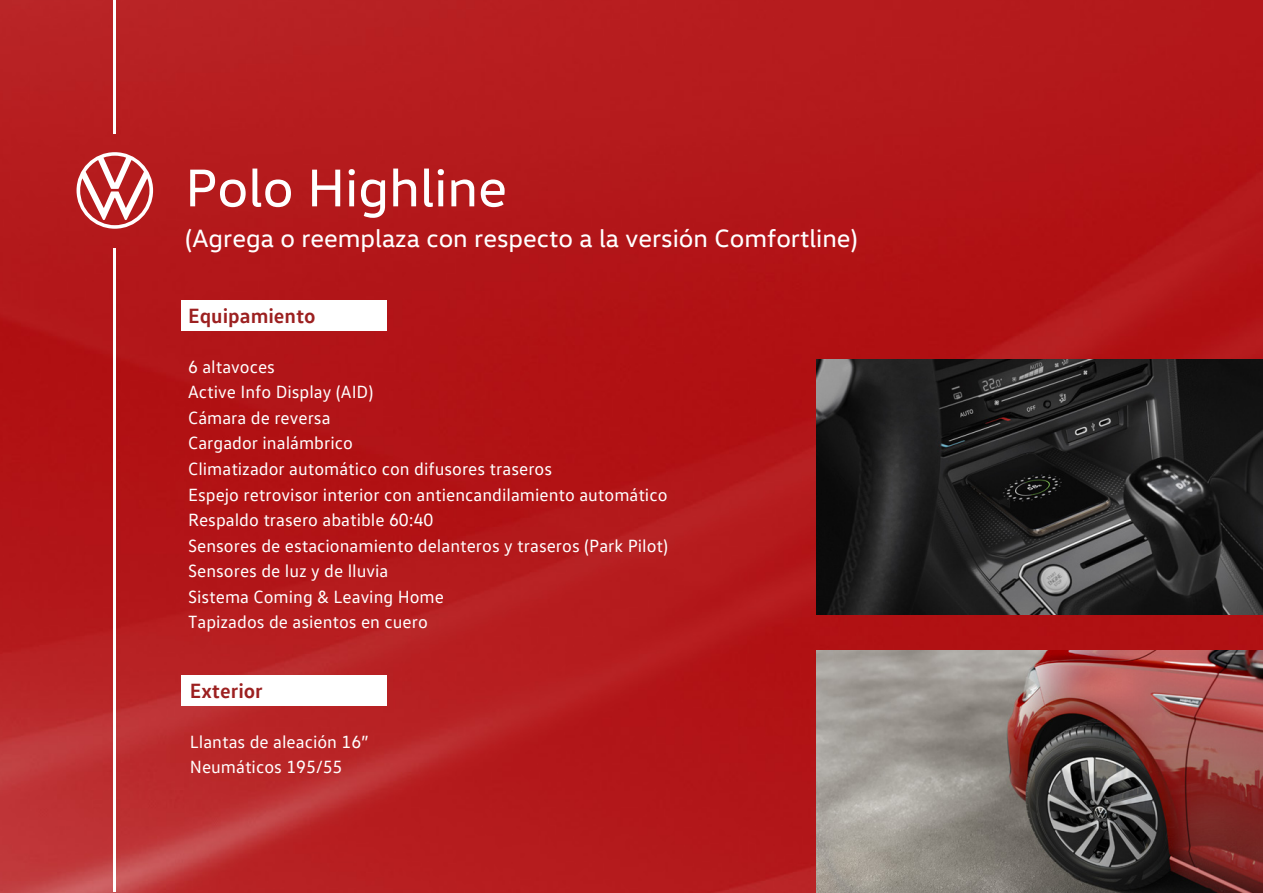
<style>
.page{position:relative;width:1263px;height:893px;background:#fff}
.page>*{position:absolute;margin:0;border:0;box-sizing:border-box;transform-origin:0 0}
.t1{font:54px "VW Head";color:#fff}
.t2{font:25.5px "VW Head";color:#fff}
.t3{font:700 21px "VW Text";color:#9c2020}
.t4{font:18px/25.5px "VW Text";color:#fff}
</style>
<div class="page">
<img style="left:0;top:0;width:1263px;height:893px">
<img style="left:816px;top:360px;width:447px;height:255px">
<img style="left:816px;top:650px;width:447px;height:243px">
<div style="left:182px;top:301px;width:205px;height:30px;background:#fff"></div>
<svg style="left:77px;top:152px;width:76px;height:77px"></svg>
<hr style="left:114px;top:0;width:2px;height:133px;background:#fff">
<hr style="left:114px;top:248px;width:2px;height:644px;background:#fff">
<div style="left:182px;top:676px;width:205px;height:30px;background:#fff"></div>
<h1 class="t1" style="left:185px;top:154px;width:323px">Polo Highline</h1>
<h2 class="t2" style="left:185px;top:222px;width:674px">(Agrega o reemplaza con respecto a la versión Comfortline)</h2>
<p class="t3" style="left:188px;top:302px;width:129px">Equipamiento</p>
<p class="t4" style="left:188px;top:354px;width:481px">6 altavoces<br>Active Info Display (AID)<br>Cámara de reversa<br>Cargador inalámbrico<br>Climatizador automático con difusores traseros<br>Espejo retrovisor interior con antiencandilamiento automático Respaldo trasero abatible 60:40<br>Sensores de estacionamiento delanteros y traseros (Park Pilot)<br>Sensores de luz y de lluvia<br>Sistema Coming &amp; Leaving Home<br>Tapizados de asientos en cuero</p>
<p class="t3" style="left:190px;top:677px;width:75px">Exterior</p>
<p class="t4" style="left:190px;top:728px;width:180px">Llantas de aleación 16”<br>Neumáticos 195/55</p>
</div>
